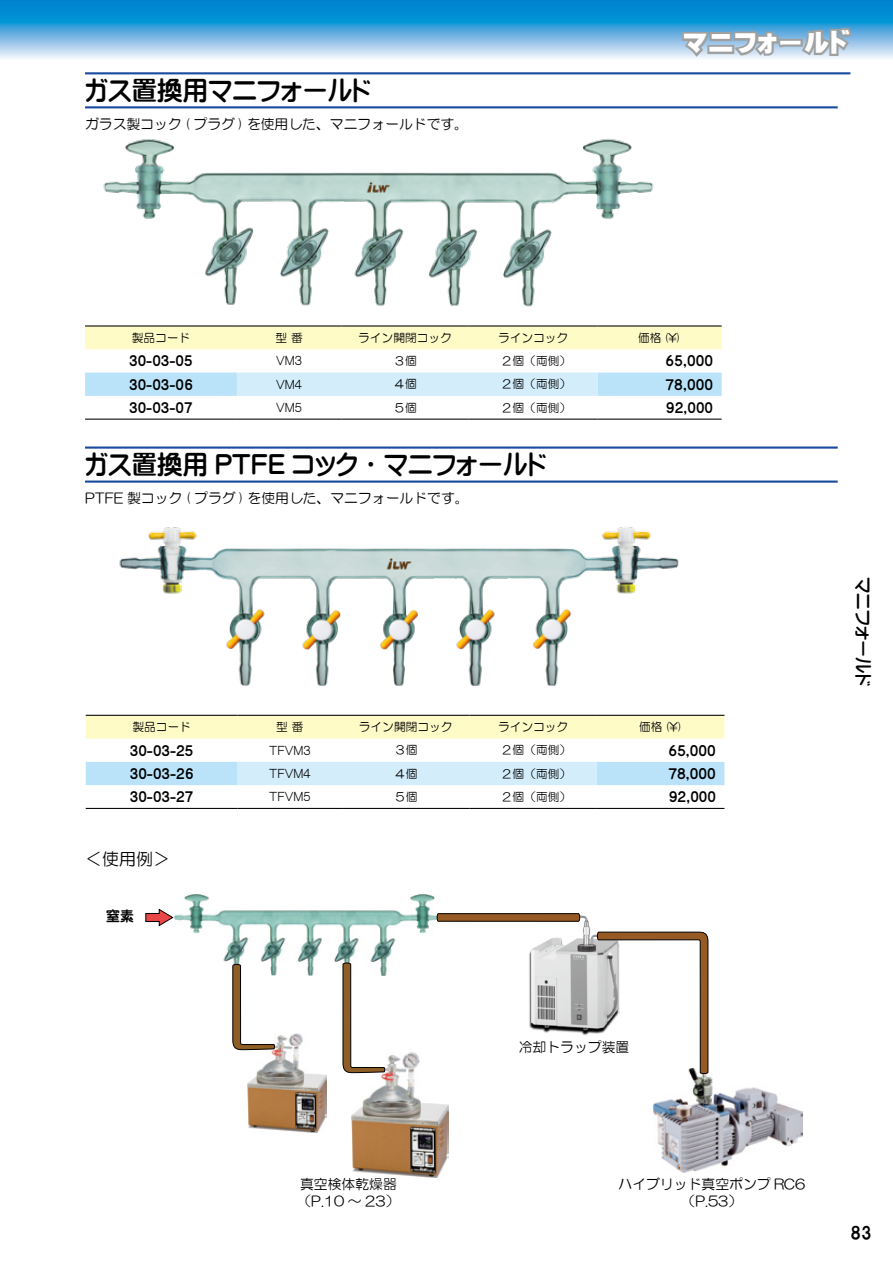
<style>
.page{position:relative;width:893px;height:1263px;background:#fff}
.page>*{position:absolute;margin:0;border:0;box-sizing:border-box;transform-origin:0 0}
.t1{font:25.5px "Yenti EGP Extra SJIS";color:#000}
.t2{font:25.5px "Heiti EGP4 Super Bold SJIS";color:#fff}
.t3{font:16.95px "Yenti EGP Extra SJIS";color:#000}
.t4{font:16.95px "HG Maru Gothic MPRO";color:#000}
.t5{font:16.95px "HGP Soei Kakugothic UB";color:#000}
.t6{font:13.8px/17px "HG Maru Gothic MPRO";color:#000;text-align:center}
.t7{font:800 13.8px "AR Gothic F1";color:#000}
.t8{font:800 13.8px "ARR Gothic F1";color:#000}
.t9{font:13.8px "Yenti EGP Extra SJIS";color:#000}
.t10{font:11.7px "HG Maru Gothic MPRO";color:#000}
.t11{font:500 11.7px "AR Gothic F1";color:#000}
</style>
<div class="page">
<svg style="left:0;top:0;width:893px;height:59px;background:#4eaade"></svg>
<svg style="left:680px;top:25px;width:174px;height:34px;background:#98b4c8"></svg>
<hr style="left:85px;top:72px;width:765px;height:2px;background:#194a9e">
<hr style="left:85px;top:106px;width:753px;height:2px;background:#194a9e">
<img style="left:103px;top:139px;width:551px;height:168px">
<div style="left:85px;top:327px;width:637px;height:22px;background:#fffbc7"></div>
<svg style="left:85px;top:373px;width:637px;height:23px;background:#c8e8fa"></svg>
<hr style="left:597px;top:325px;width:125px;height:2px;background:#000">
<hr style="left:85px;top:325px;width:152px;height:2px;background:#000">
<hr style="left:237px;top:325px;width:104px;height:2px;background:#000">
<hr style="left:341px;top:325px;width:128px;height:2px;background:#000">
<hr style="left:469px;top:325px;width:128px;height:2px;background:#000">
<hr style="left:85px;top:419px;width:152px;height:1px;background:#000">
<hr style="left:237px;top:419px;width:104px;height:1px;background:#000">
<hr style="left:341px;top:419px;width:128px;height:1px;background:#000">
<hr style="left:469px;top:419px;width:128px;height:1px;background:#000">
<hr style="left:597px;top:419px;width:125px;height:1px;background:#000">
<div style="left:86px;top:716px;width:638px;height:22px;background:#fffbc7"></div>
<svg style="left:86px;top:762px;width:638px;height:23px;background:#c8e8fa"></svg>
<hr style="left:597px;top:715px;width:127px;height:1px;background:#000">
<hr style="left:86px;top:715px;width:152px;height:1px;background:#000">
<hr style="left:238px;top:715px;width:104px;height:1px;background:#000">
<hr style="left:342px;top:715px;width:127px;height:1px;background:#000">
<hr style="left:469px;top:715px;width:128px;height:1px;background:#000">
<hr style="left:86px;top:808px;width:152px;height:1px;background:#000">
<hr style="left:238px;top:808px;width:104px;height:1px;background:#000">
<hr style="left:342px;top:808px;width:127px;height:1px;background:#000">
<hr style="left:469px;top:808px;width:128px;height:1px;background:#000">
<hr style="left:597px;top:808px;width:127px;height:1px;background:#000">
<img style="left:119px;top:527px;width:560px;height:159px">
<hr style="left:85px;top:446px;width:753px;height:3px;background:#194a9e">
<hr style="left:85px;top:480px;width:753px;height:3px;background:#194a9e">
<img style="left:174px;top:894px;width:270px;height:82px">
<img style="left:248px;top:1033px;width:78px;height:100px">
<img style="left:351px;top:1053px;width:98px;height:124px">
<img style="left:654px;top:1068px;width:148px;height:105px">
<img style="left:529px;top:916px;width:91px;height:119px">
<div style="left:437px;top:914px;width:143px;height:7px;background:#965a24;border-radius:2px"></div>
<div style="left:436px;top:913px;width:144px;height:8px;border:1px solid #040000;border-radius:2px"></div>
<svg style="left:596px;top:932px;width:112px;height:142px"></svg>
<svg style="left:232px;top:964px;width:43px;height:86px"></svg>
<svg style="left:343px;top:962px;width:42px;height:111px"></svg>
<svg style="left:145px;top:909px;width:28px;height:17px"></svg>
<h1 class="t1" style="left:85px;top:77px;width:287px">ガス置換用マニフォールド</h1>
<p class="t6" style="left:85px;top:115px;width:385px">ガラス製コック ( プラグ ) を使用した、マニフォールドです。</p>
<h1 class="t2" style="left:683px;top:30px;width:169px">マニフォールド</h1>
<p class="t10" style="left:132px;top:332px;width:60px">製品コード</p>
<p class="t10" style="left:275px;top:332px;width:29px">型 番</p>
<p class="t10" style="left:358px;top:332px;width:95px">ライン開閉コック</p>
<p class="t10" style="left:498px;top:332px;width:72px">ラインコック</p>
<p class="t10" style="left:638px;top:332px;width:45px">価格 (\)</p>
<p class="t7" style="left:129px;top:355px;width:65px">30-03-05</p>
<p class="t11" style="left:276px;top:356px;width:27px">VM3</p>
<p class="t10" style="left:393px;top:355px;width:25px">３個</p>
<p class="t10" style="left:501px;top:355px;width:72px">２個（両側）</p>
<p class="t8" style="left:665px;top:355px;width:49px">65,000</p>
<p class="t7" style="left:129px;top:378px;width:65px">30-03-06</p>
<p class="t11" style="left:276px;top:379px;width:27px">VM4</p>
<p class="t10" style="left:393px;top:378px;width:25px">４個</p>
<p class="t10" style="left:501px;top:378px;width:72px">２個（両側）</p>
<p class="t8" style="left:665px;top:378px;width:49px">78,000</p>
<p class="t7" style="left:129px;top:401px;width:65px">30-03-07</p>
<p class="t11" style="left:276px;top:402px;width:27px">VM5</p>
<p class="t10" style="left:393px;top:402px;width:25px">５個</p>
<p class="t10" style="left:501px;top:402px;width:72px">２個（両側）</p>
<p class="t7" style="left:666px;top:401px;width:48px">92,000</p>
<h1 class="t1" style="left:85px;top:452px;width:463px">ガス置換用 PTFE コック・マニフォールド</h1>
<p class="t6" style="left:85px;top:490px;width:385px">PTFE 製コック ( プラグ ) を使用した、マニフォールドです。</p>
<p class="t10" style="left:132px;top:721px;width:60px">製品コード</p>
<p class="t10" style="left:276px;top:721px;width:29px">型 番</p>
<p class="t10" style="left:359px;top:721px;width:95px">ライン開閉コック</p>
<p class="t10" style="left:498px;top:721px;width:72px">ラインコック</p>
<p class="t10" style="left:639px;top:721px;width:45px">価格 (\)</p>
<p class="t7" style="left:130px;top:744px;width:65px">30-03-25</p>
<p class="t11" style="left:269px;top:745px;width:43px">TFVM3</p>
<p class="t10" style="left:394px;top:744px;width:25px">３個</p>
<p class="t10" style="left:501px;top:744px;width:72px">２個（両側）</p>
<p class="t8" style="left:668px;top:744px;width:49px">65,000</p>
<p class="t7" style="left:130px;top:767px;width:65px">30-03-26</p>
<p class="t11" style="left:269px;top:768px;width:43px">TFVM4</p>
<p class="t10" style="left:394px;top:768px;width:25px">４個</p>
<p class="t10" style="left:501px;top:768px;width:72px">２個（両側）</p>
<p class="t8" style="left:668px;top:767px;width:49px">78,000</p>
<p class="t7" style="left:130px;top:791px;width:65px">30-03-27</p>
<p class="t11" style="left:269px;top:792px;width:43px">TFVM5</p>
<p class="t10" style="left:394px;top:791px;width:25px">５個</p>
<p class="t10" style="left:501px;top:791px;width:72px">２個（両側）</p>
<p class="t7" style="left:669px;top:791px;width:48px">92,000</p>
<p class="t4" style="left:85px;top:850px;width:87px">＜使用例＞</p>
<p class="t9" style="left:106px;top:909px;width:29px">窒素</p>
<p class="t6" style="left:519px;top:1039px;width:112px">冷却トラップ装置</p>
<p class="t3" style="left:872px;top:577px;width:110px;rotate:90deg">マニフォールド</p>
<p class="t6" style="left:297px;top:1176px;width:104px;text-align:left">真空検体乾燥器（P.10 ～ 23）</p>
<p class="t6" style="left:619px;top:1176px;width:188px">ハイブリッド真空ポンプ RC6（P.53）</p>
<p class="t5" style="left:850px;top:1224px;width:23px">83</p>
</div>
